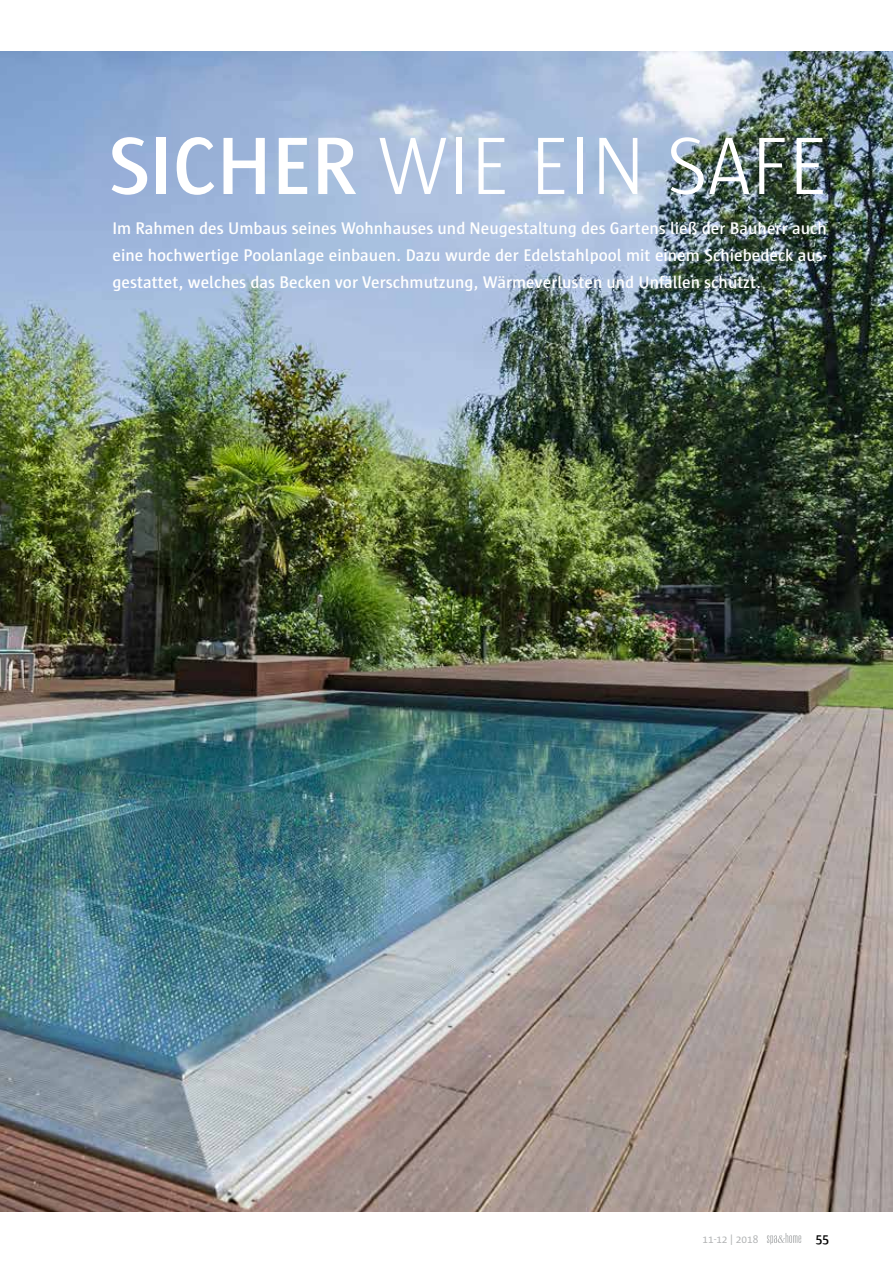
<style>
.page{position:relative;width:893px;height:1263px;background:#fff}
.page>*{position:absolute;margin:0;border:0;box-sizing:border-box;transform-origin:0 0}
.t1{font:300 83.1px "Sun";color:#fff}
.t2{font:600 17.25px/27px "Sun";color:#fff;text-align:justify}
.t3{font:600 13.5px "Sun";color:#000}
.t4{font:11.25px "Sun";color:#b1b3b4}
.s1{font-weight:600}
</style>
<div class="page">
<svg style="left:767px;top:1233px;width:34px;height:11px"></svg>
<img style="left:0;top:51px;width:893px;height:1161px">
<h1 class="t1" style="left:108px;top:123px;width:721px"><span class="s1">SICHER</span> WIE EIN SAFE</h1>
<p class="t2" style="left:113px;top:215px;width:716px">Im Rahmen des Umbaus seines Wohnhauses und Neugestaltung des Gartens ließ der Bauherr auch eine hochwertige Poolanlage einbauen. Dazu wurde der Edelstahlpool mit einem Schiebedeck aus&shy;gestattet, welches das Becken vor Verschmutzung, Wärmeverlusten und Unfällen schützt.</p>
<p class="t4" style="left:702px;top:1233px;width:57px">11-12 | 2018</p>
<p class="t3" style="left:816px;top:1231px;width:15px">55</p>
</div>
